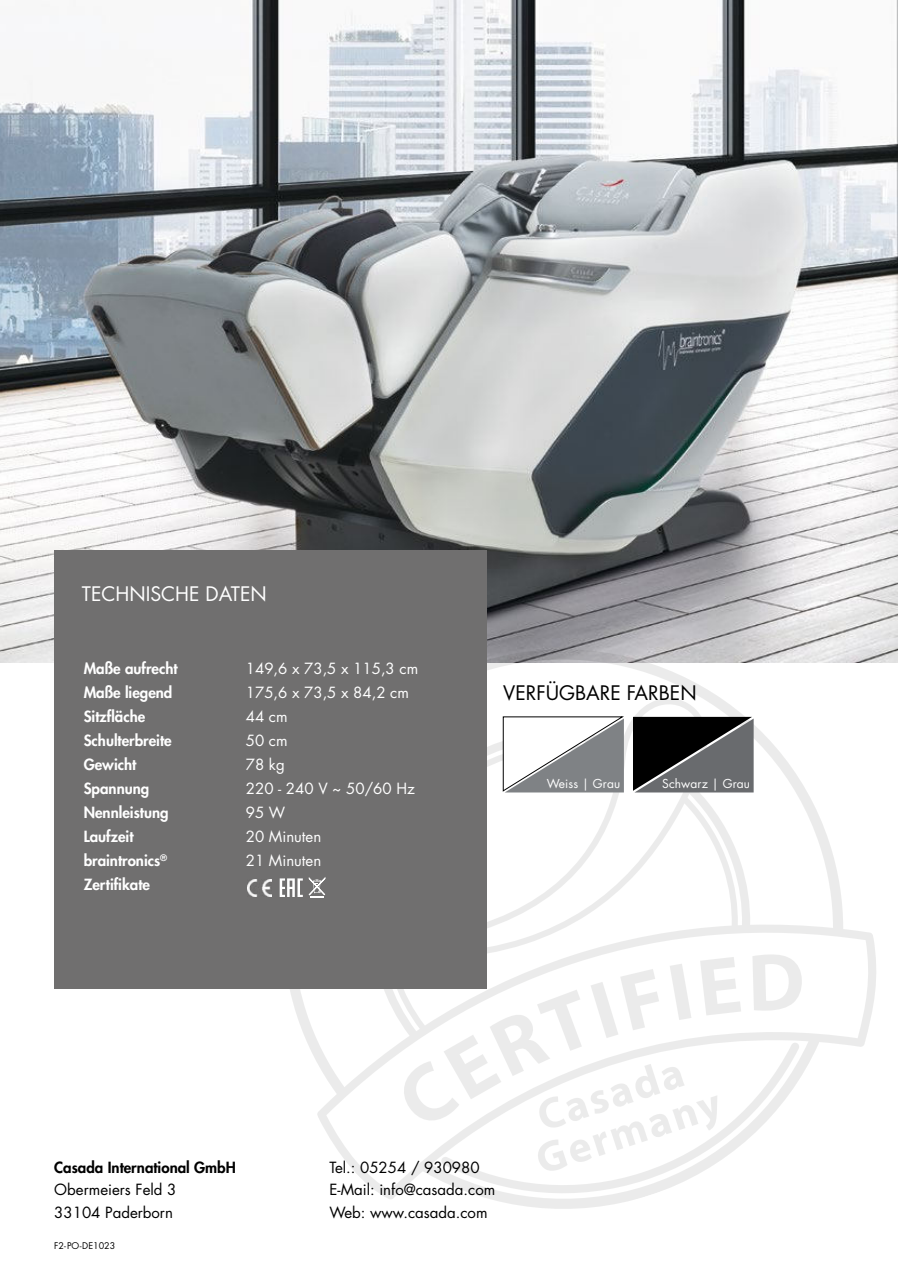
<style>
.page{position:relative;width:898px;height:1263px;background:#fff}
.page>*{position:absolute;margin:0;border:0;box-sizing:border-box;transform-origin:0 0}
.t1{font:19.5px "Futura Std";color:#000}
.t2{font:19.5px "Futura Std";color:#fff}
.t3{font:800 15px "Futura Std";color:#fff}
.t4{font:15px/22.5px "Futura Std";color:#000}
.t5{font:15px "Futura Std";color:#fff}
.t6{font:800 15px "Futura Std";color:#000}
.t7{font:12px "Futura Std";letter-spacing:.01em;color:#fff}
.t8{font:9px "Futura Std";color:#000}
</style>
<div class="page">
<img style="left:0;top:0;width:897px;height:662px">
<svg style="left:290px;top:615px;width:590px;height:594px"></svg>
<svg style="left:399px;top:957px;width:342px;height:214px"></svg>
<div style="left:54px;top:551px;width:432px;height:438px;background:#706f6f"></div>
<img style="left:247px;top:879px;width:25px;height:17px">
<svg style="left:279px;top:877px;width:47px;height:21px"></svg>
<svg style="left:502px;top:716px;width:121px;height:76px"></svg>
<svg style="left:632px;top:717px;width:121px;height:75px;background:#3c3d3e"></svg>
<h1 class="t2" style="left:82px;top:582px;width:186px">TECHNISCHE DATEN</h1>
<p class="t3" style="left:84px;top:661px;width:95px">Maße aufrecht</p>
<p class="t5" style="left:246px;top:660px;width:174px">149,6 x 73,5 x 115,3 cm</p>
<p class="t3" style="left:84px;top:685px;width:90px">Maße liegend</p>
<p class="t5" style="left:246px;top:684px;width:164px">175,6 x 73,5 x 84,2 cm</p>
<p class="t3" style="left:84px;top:709px;width:63px">Sitzfläche</p>
<p class="t5" style="left:246px;top:708px;width:43px">44 cm</p>
<p class="t3" style="left:84px;top:733px;width:89px">Schulterbreite</p>
<p class="t5" style="left:246px;top:732px;width:43px">50 cm</p>
<p class="t3" style="left:84px;top:757px;width:54px">Gewicht</p>
<p class="t5" style="left:246px;top:756px;width:40px">78 kg</p>
<p class="t3" style="left:84px;top:781px;width:67px">Spannung</p>
<p class="t5" style="left:246px;top:780px;width:170px">220 - 240 V ~ 50/60 Hz</p>
<p class="t3" style="left:84px;top:805px;width:86px">Nennleistung</p>
<p class="t5" style="left:246px;top:804px;width:41px">95 W</p>
<p class="t3" style="left:84px;top:829px;width:51px">Laufzeit</p>
<p class="t5" style="left:246px;top:828px;width:77px">20 Minuten</p>
<p class="t3" style="left:84px;top:853px;width:85px">braintronics<sup>®</sup></p>
<p class="t5" style="left:246px;top:852px;width:77px">21 Minuten</p>
<p class="t3" style="left:84px;top:877px;width:68px">Zertifikate</p>
<h1 class="t1" style="left:503px;top:681px;width:195px">VERFÜGBARE FARBEN</h1>
<p class="t7" style="left:546px;top:776px;width:75px">Weiss | Grau</p>
<p class="t7" style="left:662px;top:776px;width:89px">Schwarz | Grau</p>
<p class="t6" style="left:54px;top:1160px;width:183px">Casada International GmbH</p>
<p class="t4" style="left:54px;top:1179px;width:124px">Obermeiers Feld 3<br>33104 Paderborn</p>
<p class="t8" style="left:54px;top:1240px;width:63px">F2-PO-DE1023</p>
<p class="t4" style="left:329px;top:1156px;width:167px">Tel.: 05254 / 930980<br>E-Mail: info@casada.com<br>Web: www.casada.com</p>
</div>
